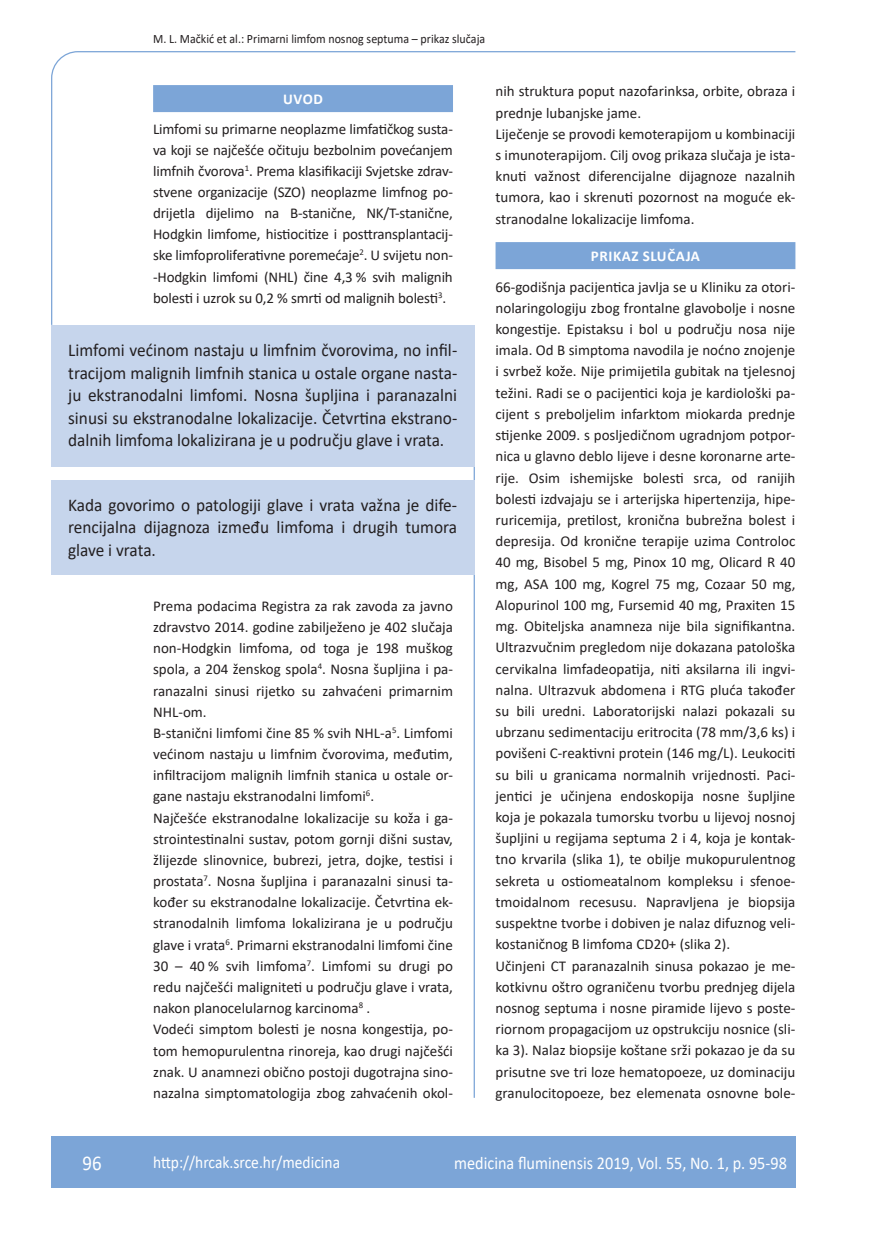
<style>
.page{position:relative;width:872px;height:1234px;background:#fff}
.page>*{position:absolute;margin:0;border:0;box-sizing:border-box;transform-origin:0 0}
.t1{font:21px "Calibri";color:#fff;scale:.9 1}
.anterfile{font:18px/22.5px "Calibri";color:#231f20;text-align:justify;scale:.96 1}
.t2{font:18px "Calibri";color:#fff;scale:.9 1}
.t3{font:17.25px "Calibri";color:#fff;scale:.9 1}
.osnovni_tekst{font:15px/21.1px "Calibri";color:#231f20;text-align:justify}
.naslov_ruler{font:700 15px "Calibri";letter-spacing:.04em;color:#fff}
.glava{font:12.75px "Calibri";color:#231f20;scale:.94 1}
</style>
<div class="page">
<svg style="left:51px;top:51px;width:745px;height:274px"></svg>
<hr style="left:473px;top:325px;width:2px;height:772px;background:#7ca5d7">
<div style="left:51px;top:1135px;width:744px;height:51px;background:#7ca5d7"></div>
<div style="left:153px;top:85px;width:300px;height:27px;background:#7ca5d7"></div>
<div style="left:495px;top:242px;width:300px;height:27px;background:#7ca5d7"></div>
<div style="left:51px;top:325px;width:423px;height:141px;background:#c6d5ec"></div>
<div style="left:51px;top:480px;width:423px;height:94px;background:#c6d5ec"></div>
<p class="glava" style="left:153px;top:29px;width:355px">M. L. Mačkić et al.: Primarni limfom nosnog septuma – prikaz slučaja</p>
<p class="naslov_ruler" style="left:283px;top:88px;width:41px">UVOD</p>
<p class="osnovni_tekst" style="left:153px;top:118px;width:301px">Limfomi su primarne neoplazme limfatičkog susta&shy;va koji se najčešće očituju bezbolnim povećanjem limfnih čvorova<sup>1</sup>. Prema klasifikaciji Svjetske zdrav&shy;stvene organizacije (SZO) neoplazme limfnog po&shy;drijetla dijelimo na B-stanične, NK/T-stanične, Hodgkin limfome, histiocitize i posttransplantacij&shy;ske limfoproliferativne poremećaje<sup>2</sup>. U svijetu non--Hodgkin limfomi (NHL) čine 4,3 % svih malignih bolesti i uzrok su 0,2 % smrti od malignih bolesti<sup>3</sup>.</p>
<p class="anterfile" style="left:68px;top:338px;width:407px">Limfomi većinom nastaju u limfnim čvorovima, no infil&shy;tracijom malignih limfnih stanica u ostale organe nasta&shy;ju ekstranodalni limfomi. Nosna šupljina i paranazalni sinusi su ekstranodalne lokalizacije. Četvrtina ekstrano&shy;dalnih limfoma lokalizirana je u području glave i vrata.</p>
<p class="anterfile" style="left:68px;top:493px;width:407px">Kada govorimo o patologiji glave i vrata važna je dife&shy;rencijalna dijagnoza između limfoma i drugih tumora glave i vrata.</p>
<p class="osnovni_tekst" style="left:153px;top:595px;width:301px">Prema podacima Registra za rak zavoda za javno zdravstvo 2014. godine zabilježeno je 402 slučaja non-Hodgkin limfoma, od toga je 198 muškog spola, a 204 ženskog spola<sup>4</sup>. Nosna šupljina i pa&shy;ranazalni sinusi rijetko su zahvaćeni primarnim NHL-om.</p>
<p class="osnovni_tekst" style="left:153px;top:722px;width:301px">B-stanični limfomi čine 85 % svih NHL-a<sup>5</sup>. Limfomi većinom nastaju u limfnim čvorovima, međutim, infiltracijom malignih limfnih stanica u ostale or&shy;gane nastaju ekstranodalni limfomi<sup>6</sup>.</p>
<p class="osnovni_tekst" style="left:153px;top:806px;width:301px">Najčešće ekstranodalne lokalizacije su koža i ga&shy;strointestinalni sustav, potom gornji dišni sustav, žlijezde slinovnice, bubrezi, jetra, dojke, testisi i prostata<sup>7</sup>. Nosna šupljina i paranazalni sinusi ta&shy;kođer su ekstranodalne lokalizacije. Četvrtina ek&shy;stranodalnih limfoma lokalizirana je u području glave i vrata<sup>6</sup>. Primarni ekstranodalni limfomi čine 30 – 40 % svih limfoma<sup>7</sup>. Limfomi su drugi po redu najčešći maligniteti u području glave i vrata, nakon planocelularnog karcinoma<sup>8</sup> .</p>
<p class="osnovni_tekst" style="left:153px;top:1018px;width:301px">Vodeći simptom bolesti je nosna kongestija, po&shy;tom hemopurulentna rinoreja, kao drugi najčešći znak. U anamnezi obično postoji dugotrajna sino&shy;nazalna simptomatologija zbog zahvaćenih okol-</p>
<p class="osnovni_tekst" style="left:495px;top:80px;width:301px">nih struktura poput nazofarinksa, orbite, obraza i prednje lubanjske jame.</p>
<p class="osnovni_tekst" style="left:495px;top:123px;width:301px">Liječenje se provodi kemoterapijom u kombinaciji s imunoterapijom. Cilj ovog prikaza slučaja je ista&shy;knuti važnost diferencijalne dijagnoze nazalnih tumora, kao i skrenuti pozornost na moguće ek&shy;stranodalne lokalizacije limfoma.</p>
<p class="naslov_ruler" style="left:591px;top:245px;width:111px">PRIKAZ SLUČAJA</p>
<p class="osnovni_tekst" style="left:495px;top:275px;width:301px">66-godišnja pacijentica javlja se u Kliniku za otori&shy;nolaringologiju zbog frontalne glavobolje i nosne kongestije. Epistaksu i bol u području nosa nije imala. Od B simptoma navodila je noćno znojenje i svrbež kože. Nije primijetila gubitak na tjelesnoj težini. Radi se o pacijentici koja je kardiološki pa&shy;cijent s preboljelim infarktom miokarda prednje stijenke 2009. s posljedičnom ugradnjom potpor&shy;nica u glavno deblo lijeve i desne koronarne arte&shy;rije. Osim ishemijske bolesti srca, od ranijih bolesti izdvajaju se i arterijska hipertenzija, hipe&shy;ruricemija, pretilost, kronična bubrežna bolest i depresija. Od kronične terapije uzima Controloc 40 mg, Bisobel 5 mg, Pinox 10 mg, Olicard R 40 mg, ASA 100 mg, Kogrel 75 mg, Cozaar 50 mg, Alopurinol 100 mg, Fursemid 40 mg, Praxiten 15 mg. Obiteljska anamneza nije bila signifikantna.<br>Ultrazvučnim pregledom nije dokazana patološka cervikalna limfadeopatija, niti aksilarna ili ingvi&shy;nalna. Ultrazvuk abdomena i RTG pluća također su bili uredni. Laboratorijski nalazi pokazali su ubrzanu sedimentaciju eritrocita (78 mm/3,6 ks) i povišeni C-reaktivni protein (146 mg/L). Leukociti su bili u granicama normalnih vrijednosti. Paci&shy;jentici je učinjena endoskopija nosne šupljine koja je pokazala tumorsku tvorbu u lijevoj nosnoj šupljini u regijama septuma 2 i 4, koja je kontak&shy;tno krvarila (slika 1), te obilje mukopurulentnog sekreta u ostiomeatalnom kompleksu i sfenoe&shy;tmoidalnom recesusu. Napravljena je biopsija suspektne tvorbe i dobiven je nalaz difuznog veli&shy;kostaničnog B limfoma CD20+ (slika 2).</p>
<p class="osnovni_tekst" style="left:495px;top:954px;width:301px">Učinjeni CT paranazalnih sinusa pokazao je me&shy;kotkivnu oštro ograničenu tvorbu prednjeg dijela nosnog septuma i nosne piramide lijevo s poste&shy;riornom propagacijom uz opstrukciju nosnice (sli&shy;ka 3). Nalaz biopsije koštane srži pokazao je da su prisutne sve tri loze hematopoeze, uz dominaciju granulocitopoeze, bez elemenata osnovne bole-</p>
<p class="t1" style="left:82px;top:1147px;width:23px">96</p>
<p class="t3" style="left:153px;top:1149px;width:209px">http://hrcak.srce.hr/medicina</p>
<p class="t2" style="left:454px;top:1149px;width:371px">medicina fluminensis 2019, Vol. 55, No. 1, p. 95-98</p>
</div>
